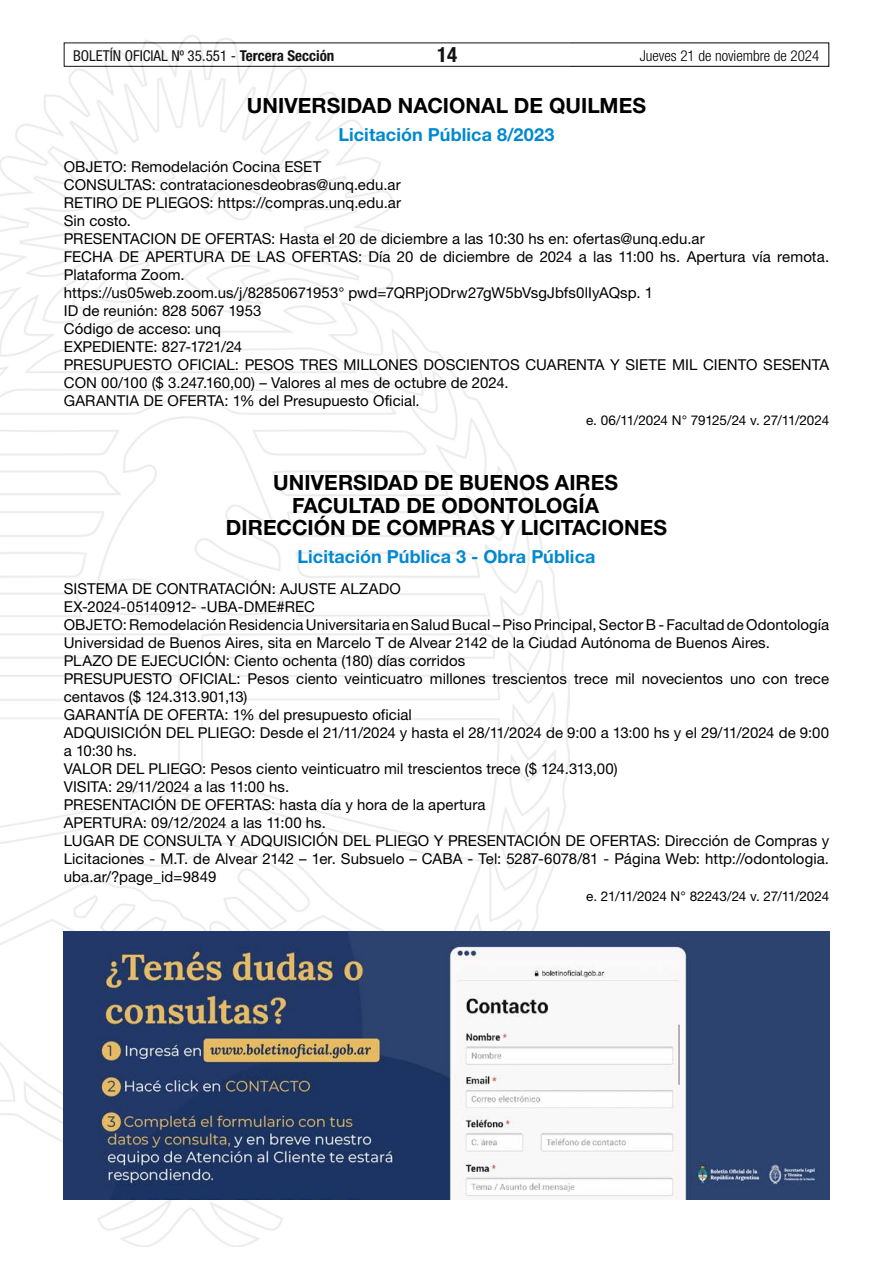
<style>
.page{position:relative;width:893px;height:1263px;background:#fff}
.page>*{position:absolute;margin:0;border:0;box-sizing:border-box;transform-origin:0 0}
.t1{font:700 21px "Helvetica Neue LT Std";color:#000}
.t2{font:700 condensed 21px "Helvetica Neue LT Std";color:#000}
.t3{font:700 18px "Helvetica Neue LT Std";letter-spacing:.005em;color:#0089cf}
.t4{font:15px/18px "Helvetica Neue LT Std";letter-spacing:.005em;color:#000}
.t5{font:condensed 15px "Helvetica Neue LT Std";color:#000}
.t6{font:300 condensed 15px "Helvetica Neue LT Std";color:#000}
.t7{font:13.5px "Helvetica Neue LT Std";letter-spacing:-.015em;color:#000}
.s1{font-weight:700}
.s2{color:#fff}
</style>
<div class="page">
<div style="left:64px;top:43px;width:765px;height:24px;border:1px solid #000"></div>
<img style="left:0;top:35px;width:569px;height:1211px">
<img style="left:64px;top:931px;width:765px;height:268px">
<p class="t5" style="left:73px;top:47px;width:263px">BOLETÍN OFICIAL Nº 35.551 - <span class="s1">Tercera Sección</span></p>
<h1 class="t2" style="left:437px;top:42px;width:22px">14</h1>
<p class="t6" style="left:640px;top:47px;width:181px">Jueves 21 de noviembre de 2024</p>
<h1 class="t1" style="left:247px;top:92px;width:401px">UNIVERSIDAD NACIONAL DE QUILMES</h1>
<p class="t3" style="left:338px;top:123px;width:217px">Licitación Pública 8/2023</p>
<p class="t4" style="left:64px;top:157px;width:767px">OBJETO: Remodelación Cocina ESET<br>CONSULTAS: contratacionesdeobras@unq.edu.ar<br>RETIRO DE PLIEGOS: https://compras.unq.edu.ar<br>Sin costo.<br>PRESENTACION DE OFERTAS: Hasta el 20 de diciembre a las 10:30 hs en: ofertas@unq.edu.ar<br>FECHA DE APERTURA DE LAS OFERTAS: Día 20 de diciembre de 2024 a las 11:00 hs. Apertura vía remota.<br>Plataforma Zoom.<br>https://us05web.zoom.us/j/82850671953° pwd=7QRPjODrw27gW5bVsgJbfs0lIyAQsp. 1<br>ID de reunión: 828 5067 1953<br>Código de acceso: unq<br>EXPEDIENTE: 827-1721/24<br>PRESUPUESTO OFICIAL: PESOS TRES MILLONES DOSCIENTOS CUARENTA Y SIETE MIL CIENTO SESENTA CON 00/100 ($ 3.247.160,00) – Valores al mes de octubre de 2024.<br>GARANTIA DE OFERTA: 1% del Presupuesto Oficial.</p>
<p class="t7" style="left:586px;top:412px;width:245px">e. 06/11/2024 N° 79125/24 v. 27/11/2024</p>
<h1 class="t1" style="left:273px;top:470px;width:361px">UNIVERSIDAD DE BUENOS AIRES <span class="s2">-</span></h1>
<h1 class="t1" style="left:292px;top:492px;width:323px">FACULTAD DE ODONTOLOGÍA <span class="s2">-</span></h1>
<h1 class="t1" style="left:226px;top:515px;width:443px">DIRECCIÓN DE COMPRAS Y LICITACIONES</h1>
<p class="t3" style="left:297px;top:546px;width:299px">Licitación Pública 3 - Obra Pública</p>
<p class="t4" style="left:64px;top:579px;width:767px">SISTEMA DE CONTRATACIÓN: AJUSTE ALZADO<br>EX-2024-05140912- -UBA-DME#REC<br>OBJETO: Remodelación Residencia Universitaria en Salud Bucal – Piso Principal, Sector B - Facultad de Odontología Universidad de Buenos Aires, sita en Marcelo T de Alvear 2142 de la Ciudad Autónoma de Buenos Aires.<br>PLAZO DE EJECUCIÓN: Ciento ochenta (180) días corridos<br>PRESUPUESTO OFICIAL: Pesos ciento veinticuatro millones trescientos trece mil novecientos uno con trece centavos ($ 124.313.901,13)<br>GARANTÍA DE OFERTA: 1% del presupuesto oficial<br>ADQUISICIÓN DEL PLIEGO: Desde el 21/11/2024 y hasta el 28/11/2024 de 9:00 a 13:00 hs y el 29/11/2024 de 9:00 a 10:30 hs.<br>VALOR DEL PLIEGO: Pesos ciento veinticuatro mil trescientos trece ($ 124.313,00)<br>VISITA: 29/11/2024 a las 11:00 hs.<br>PRESENTACIÓN DE OFERTAS: hasta día y hora de la apertura<br>APERTURA: 09/12/2024 a las 11:00 hs.<br>LUGAR DE CONSULTA Y ADQUISICIÓN DEL PLIEGO Y PRESENTACIÓN DE OFERTAS: Dirección de Compras y Licitaciones - M.T. de Alvear 2142 – 1er. Subsuelo – CABA - Tel: 5287-6078/81 - Página Web: http://odontologia. uba.ar/?page_id=9849</p>
<p class="t7" style="left:586px;top:888px;width:244px">e. 21/11/2024 N° 82243/24 v. 27/11/2024</p>
</div>
